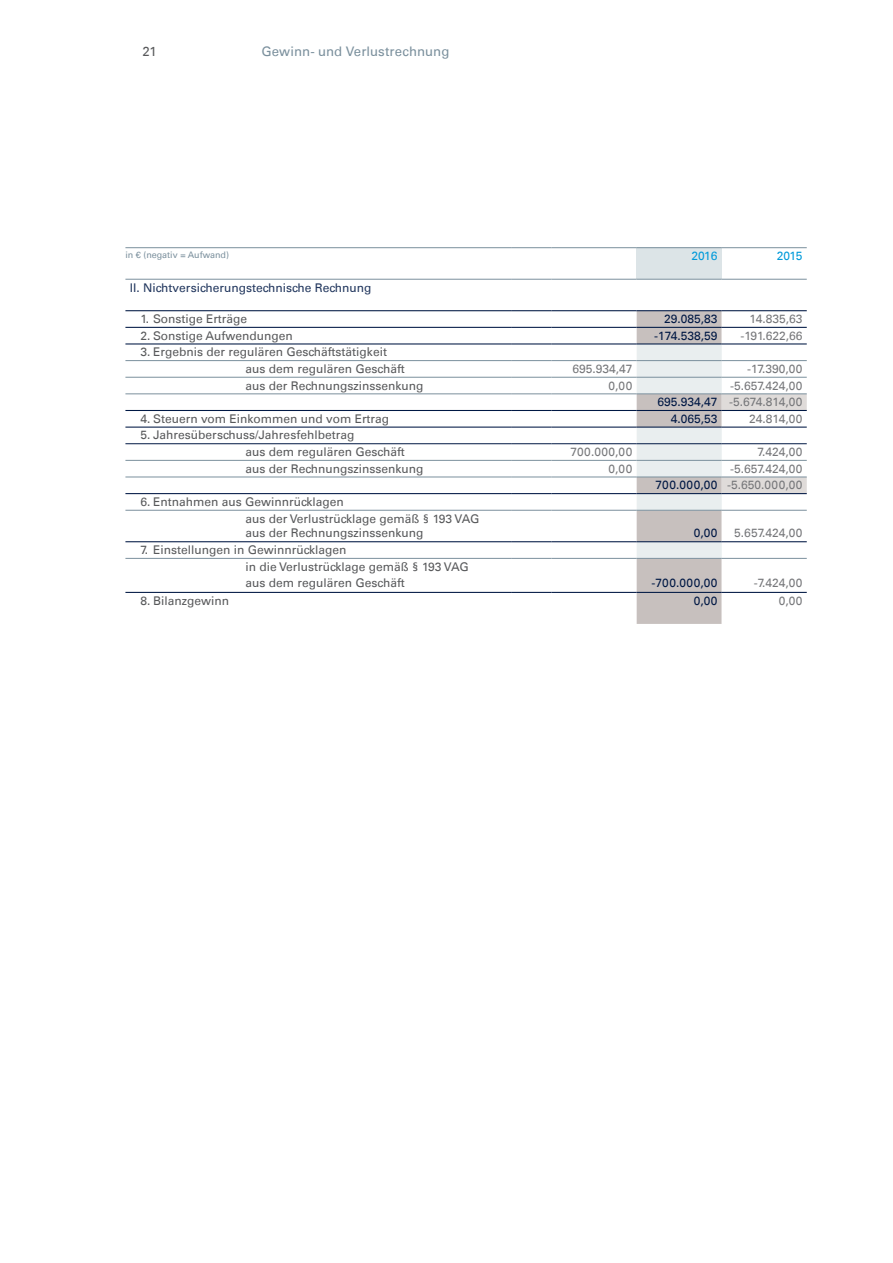
<style>
.page{position:relative;width:893px;height:1263px;background:#fff}
.page>*{position:absolute;margin:0;border:0;box-sizing:border-box;transform-origin:0 0}
.t1{font:13.2px "Univers LT";letter-spacing:.005em;color:#7b909d}
.t2{font:13.2px "Univers LT";color:#58595b}
.t3{font:12px/16.6px "Univers LT";color:#58595b}
.t4{font:12px/16.6px "Univers LT";color:#77787b;text-align:right}
.t5{font:12px "Univers LT";color:#001844}
.t6{font:12px "Univers LT";color:#22375e}
.t7{font:12px/16.6px "Univers LT";letter-spacing:.04em;color:#77787b;text-align:right}
.t8{font:12px "Univers LT";letter-spacing:-.015em;color:#009ada}
.t9{font:9px "Univers LT";color:#7b909d}
.s1{color:#001844}
</style>
<div class="page">
<div style="left:637px;top:248px;width:85px;height:31px;background:#dce4e7"></div>
<svg style="left:637px;top:311px;width:170px;height:313px"></svg>
<hr style="left:125px;top:247px;width:386px;height:1px;background:#7b909d">
<hr style="left:511px;top:247px;width:41px;height:1px;background:#7b909d">
<hr style="left:552px;top:247px;width:85px;height:1px;background:#7b909d">
<hr style="left:637px;top:247px;width:85px;height:1px;background:#7b909d">
<hr style="left:722px;top:247px;width:85px;height:1px;background:#7b909d">
<hr style="left:125px;top:279px;width:386px;height:1px;background:#7b909d">
<hr style="left:511px;top:279px;width:41px;height:1px;background:#7b909d">
<hr style="left:552px;top:279px;width:85px;height:1px;background:#7b909d">
<hr style="left:637px;top:279px;width:85px;height:1px;background:#7b909d">
<hr style="left:722px;top:279px;width:85px;height:1px;background:#7b909d">
<hr style="left:125px;top:360px;width:386px;height:1px;background:#7b909d">
<hr style="left:511px;top:360px;width:41px;height:1px;background:#7b909d">
<hr style="left:552px;top:360px;width:85px;height:1px;background:#7b909d">
<hr style="left:637px;top:360px;width:85px;height:1px;background:#7b909d">
<hr style="left:722px;top:360px;width:85px;height:1px;background:#7b909d">
<hr style="left:125px;top:377px;width:386px;height:1px;background:#7b909d">
<hr style="left:511px;top:377px;width:41px;height:1px;background:#7b909d">
<hr style="left:552px;top:377px;width:85px;height:1px;background:#7b909d">
<hr style="left:637px;top:377px;width:85px;height:1px;background:#7b909d">
<hr style="left:722px;top:377px;width:85px;height:1px;background:#7b909d">
<hr style="left:125px;top:393px;width:386px;height:1px;background:#7b909d">
<hr style="left:511px;top:393px;width:41px;height:1px;background:#7b909d">
<hr style="left:552px;top:393px;width:85px;height:1px;background:#7b909d">
<hr style="left:637px;top:393px;width:85px;height:1px;background:#7b909d">
<hr style="left:722px;top:393px;width:85px;height:1px;background:#7b909d">
<hr style="left:125px;top:460px;width:386px;height:1px;background:#7b909d">
<hr style="left:511px;top:460px;width:41px;height:1px;background:#7b909d">
<hr style="left:552px;top:460px;width:85px;height:1px;background:#7b909d">
<hr style="left:637px;top:460px;width:85px;height:1px;background:#7b909d">
<hr style="left:722px;top:460px;width:85px;height:1px;background:#7b909d">
<hr style="left:125px;top:477px;width:386px;height:1px;background:#7b909d">
<hr style="left:511px;top:477px;width:41px;height:1px;background:#7b909d">
<hr style="left:552px;top:477px;width:85px;height:1px;background:#7b909d">
<hr style="left:637px;top:477px;width:85px;height:1px;background:#7b909d">
<hr style="left:722px;top:477px;width:85px;height:1px;background:#7b909d">
<hr style="left:125px;top:510px;width:386px;height:1px;background:#7b909d">
<hr style="left:511px;top:510px;width:41px;height:1px;background:#7b909d">
<hr style="left:552px;top:510px;width:85px;height:1px;background:#7b909d">
<hr style="left:637px;top:510px;width:85px;height:1px;background:#7b909d">
<hr style="left:722px;top:510px;width:85px;height:1px;background:#7b909d">
<hr style="left:125px;top:558px;width:386px;height:1px;background:#7b909d">
<hr style="left:511px;top:558px;width:41px;height:1px;background:#7b909d">
<hr style="left:552px;top:558px;width:85px;height:1px;background:#7b909d">
<hr style="left:637px;top:558px;width:85px;height:1px;background:#7b909d">
<hr style="left:722px;top:558px;width:85px;height:1px;background:#7b909d">
<hr style="left:125px;top:592px;width:386px;height:1px;background:#001844">
<hr style="left:511px;top:592px;width:41px;height:1px;background:#001844">
<hr style="left:552px;top:592px;width:85px;height:1px;background:#001844">
<hr style="left:637px;top:592px;width:85px;height:1px;background:#001844">
<hr style="left:722px;top:592px;width:85px;height:1px;background:#001844">
<hr style="left:125px;top:410px;width:386px;height:1px;background:#001844">
<hr style="left:511px;top:410px;width:41px;height:1px;background:#001844">
<hr style="left:552px;top:410px;width:85px;height:1px;background:#001844">
<hr style="left:637px;top:410px;width:85px;height:1px;background:#001844">
<hr style="left:722px;top:410px;width:85px;height:1px;background:#001844">
<hr style="left:125px;top:493px;width:386px;height:1px;background:#001844">
<hr style="left:511px;top:493px;width:41px;height:1px;background:#001844">
<hr style="left:552px;top:493px;width:85px;height:1px;background:#001844">
<hr style="left:637px;top:493px;width:85px;height:1px;background:#001844">
<hr style="left:722px;top:493px;width:85px;height:1px;background:#001844">
<hr style="left:125px;top:541px;width:386px;height:1px;background:#001844">
<hr style="left:511px;top:541px;width:41px;height:1px;background:#001844">
<hr style="left:552px;top:541px;width:85px;height:1px;background:#001844">
<hr style="left:637px;top:541px;width:85px;height:1px;background:#001844">
<hr style="left:722px;top:541px;width:85px;height:1px;background:#001844">
<hr style="left:125px;top:310px;width:386px;height:1px;background:#001844">
<hr style="left:511px;top:310px;width:41px;height:1px;background:#001844">
<hr style="left:552px;top:310px;width:85px;height:1px;background:#001844">
<hr style="left:637px;top:310px;width:85px;height:1px;background:#001844">
<hr style="left:722px;top:310px;width:85px;height:1px;background:#001844">
<hr style="left:125px;top:327px;width:386px;height:1px;background:#001844">
<hr style="left:511px;top:327px;width:41px;height:1px;background:#001844">
<hr style="left:552px;top:327px;width:85px;height:1px;background:#001844">
<hr style="left:637px;top:327px;width:85px;height:1px;background:#001844">
<hr style="left:722px;top:327px;width:85px;height:1px;background:#001844">
<hr style="left:125px;top:343px;width:386px;height:1px;background:#001844">
<hr style="left:511px;top:343px;width:41px;height:1px;background:#001844">
<hr style="left:552px;top:343px;width:85px;height:1px;background:#001844">
<hr style="left:637px;top:343px;width:85px;height:1px;background:#001844">
<hr style="left:722px;top:343px;width:85px;height:1px;background:#001844">
<hr style="left:125px;top:427px;width:386px;height:1px;background:#001844">
<hr style="left:511px;top:427px;width:41px;height:1px;background:#001844">
<hr style="left:552px;top:427px;width:85px;height:1px;background:#001844">
<hr style="left:637px;top:427px;width:85px;height:1px;background:#001844">
<hr style="left:722px;top:427px;width:85px;height:1px;background:#001844">
<hr style="left:125px;top:443px;width:386px;height:1px;background:#001844">
<hr style="left:511px;top:443px;width:41px;height:1px;background:#001844">
<hr style="left:552px;top:443px;width:85px;height:1px;background:#001844">
<hr style="left:637px;top:443px;width:85px;height:1px;background:#001844">
<hr style="left:722px;top:443px;width:85px;height:1px;background:#001844">
<p class="t2" style="left:142px;top:44px;width:16px">21</p>
<p class="t1" style="left:261px;top:44px;width:189px">Gewinn- und Verlustrechnung</p>
<p class="t9" style="left:125px;top:249px;width:105px">in € (negativ = Aufwand)</p>
<p class="t8" style="left:692px;top:249px;width:27px">2016</p>
<p class="t8" style="left:777px;top:249px;width:27px">2015</p>
<p class="t6" style="left:130px;top:280px;width:243px">II. Nichtversicherungstechnische Rechnung</p>
<p class="t3" style="left:140px;top:311px;width:108px">1. Sonstige Erträge</p>
<p class="t5" style="left:664px;top:312px;width:55px">29.085,83</p>
<p class="t4" style="left:750px;top:311px;width:54px">14.835,63</p>
<p class="t3" style="left:140px;top:327px;width:154px">2. Sonstige Aufwendungen</p>
<p class="t5" style="left:654px;top:328px;width:65px">-174.538,59</p>
<p class="t4" style="left:740px;top:327px;width:64px">-191.622,66</p>
<p class="t3" style="left:246px;top:344px;width:161px;text-indent:-105px">3. Ergebnis der regulären Geschäftstätigkeit aus dem regulären Geschäft</p>
<p class="t4" style="left:572px;top:360px;width:62px">695.934,47</p>
<p class="t4" style="left:747px;top:360px;width:57px">-17.390,00</p>
<p class="t3" style="left:246px;top:377px;width:179px">aus der Rechnungszinssenkung</p>
<p class="t4" style="left:609px;top:377px;width:25px">0,00</p>
<p class="t4" style="left:657px;top:377px;width:147px">-5.657.424,00<br><span class="s1">695.934,47</span> -5.674.814,00</p>
<p class="t3" style="left:140px;top:410px;width:250px">4. Steuern vom Einkommen und vom Ertrag</p>
<p class="t5" style="left:671px;top:411px;width:48px">4.065,53</p>
<p class="t4" style="left:749px;top:410px;width:55px">24.814,00</p>
<p class="t3" style="left:246px;top:427px;width:161px;text-indent:-105px">5. Jahresüberschuss/Jahresfehlbetrag<br>aus dem regulären Geschäft</p>
<p class="t4" style="left:570px;top:444px;width:63px">700.000,00</p>
<p class="t4" style="left:758px;top:444px;width:46px">7.424,00</p>
<p class="t3" style="left:246px;top:460px;width:179px">aus der Rechnungszinssenkung</p>
<p class="t4" style="left:609px;top:460px;width:25px">0,00</p>
<p class="t7" style="left:655px;top:460px;width:149px">-5.657.424,00<br><span class="s1">700.000,00</span> -5.650.000,00</p>
<p class="t3" style="left:246px;top:493px;width:235px;text-indent:-105px">6. Entnahmen aus Gewinnrücklagen<br>aus der Verlustrücklage gemäß § 193 VAG</p>
<p class="t3" style="left:246px;top:525px;width:179px">aus der Rechnungszinssenkung</p>
<p class="t5" style="left:694px;top:526px;width:25px">0,00</p>
<p class="t4" style="left:734px;top:525px;width:70px">5.657.424,00</p>
<p class="t3" style="left:246px;top:541px;width:225px;text-indent:-105px">7. Einstellungen in Gewinnrücklagen<br>in die Verlustrücklage gemäß § 193 VAG</p>
<p class="t3" style="left:246px;top:574px;width:161px">aus dem regulären Geschäft</p>
<p class="t5" style="left:652px;top:575px;width:67px">-700.000,00</p>
<p class="t4" style="left:754px;top:574px;width:50px">-7.424,00</p>
<p class="t3" style="left:140px;top:592px;width:90px">8. Bilanzgewinn</p>
<p class="t5" style="left:694px;top:593px;width:25px">0,00</p>
<p class="t4" style="left:779px;top:592px;width:25px">0,00</p>
</div>
